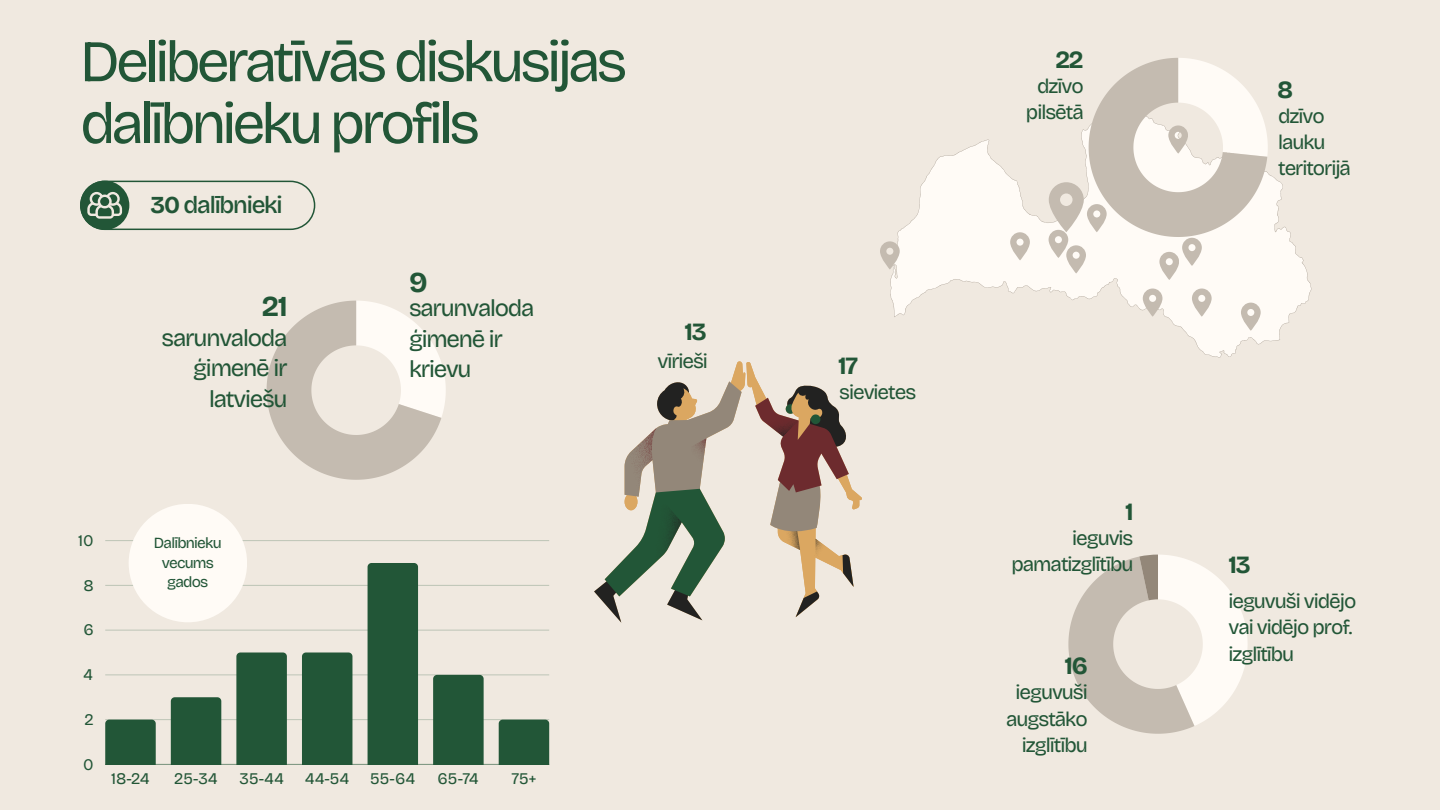
<style>
.page{position:relative;width:1440px;height:810px;background:#f0e9e0}
.page>*{position:absolute;margin:0;border:0;box-sizing:border-box;transform-origin:0 0}
.t1{font:58.9px/61.8px "Bricolage Grotesque";letter-spacing:-.07em;color:#225637}
.t2{font:700 28.9px "Bricolage Grotesque";color:#225637}
.t3{font:700 28.8px "Bricolage Grotesque";color:#225637}
.t4{font:700 24.8px "Bricolage Grotesque";letter-spacing:-.05em;color:#225637}
.t5{font:500 24.4px "Bricolage Grotesque";letter-spacing:-.05em;color:#225637}
.t6{font:24.1px/30.6px "Bricolage Grotesque";letter-spacing:-.05em;color:#225637;text-align:right}
.t7{font:24px/30.5px "Bricolage Grotesque";letter-spacing:-.05em;color:#225637}
.t8{font:20.7px/26.2px "Bricolage Grotesque";letter-spacing:-.05em;color:#225637}
.t9{font:16.2px "Bricolage Grotesque";color:#225637}
.t10{font:15.5px/19.5px "Bricolage Grotesque";letter-spacing:-.05em;color:#225637;text-align:center}
.s1{font-weight:700}
</style>
<div class="page">
<svg style="left:890px;top:139px;width:421px;height:218px"></svg>
<svg style="left:1192px;top:289px;width:19px;height:28px"></svg>
<svg style="left:1241px;top:303px;width:19px;height:28px"></svg>
<svg style="left:880px;top:241px;width:20px;height:29px"></svg>
<svg style="left:1010px;top:232px;width:20px;height:28px"></svg>
<svg style="left:1143px;top:289px;width:19px;height:28px"></svg>
<svg style="left:1049px;top:58px;width:219px;height:222px"></svg>
<svg style="left:267px;top:301px;width:179px;height:179px"></svg>
<svg style="left:1068px;top:555px;width:180px;height:179px"></svg>
<hr style="left:105px;top:764px;width:444px;height:1px;background:#225637;opacity:.6">
<hr style="left:105px;top:719px;width:444px;height:1px;background:#225637;opacity:.25">
<hr style="left:105px;top:675px;width:444px;height:1px;background:#dcdbd0">
<hr style="left:105px;top:630px;width:444px;height:1px;background:#cfd1c5">
<hr style="left:105px;top:585px;width:444px;height:1px;background:#c2c8ba">
<hr style="left:105px;top:541px;width:444px;height:1px;background:#eae4db">
<div style="left:105px;top:720px;width:51px;height:44px;background:#225637"></div>
<div style="left:171px;top:697px;width:50px;height:67px;background:#225637"></div>
<div style="left:236px;top:653px;width:51px;height:111px;background:#225637"></div>
<div style="left:302px;top:653px;width:50px;height:111px;background:#225637"></div>
<div style="left:368px;top:563px;width:50px;height:201px;background:#225637"></div>
<div style="left:433px;top:675px;width:51px;height:89px;background:#225637"></div>
<div style="left:499px;top:720px;width:50px;height:44px;background:#225637"></div>
<div style="left:129px;top:504px;width:118px;height:118px;background:#fffbf6;border-radius:50%"></div>
<svg style="left:594px;top:361px;width:268px;height:262px"></svg>
<svg style="left:80px;top:181px;width:235px;height:49px"></svg>
<p class="t1" style="left:80px;top:31px;width:549px">Deliberatīvās diskusijas dalībnieku profils</p>
<p class="t5" style="left:151px;top:190px;width:134px"><span class="s1">30</span> dalībnieki</p>
<h4 class="t2" style="left:262px;top:290px;width:27px">21</h4>
<p class="t6" style="left:162px;top:322px;width:127px">sarunvaloda ģimenē ir latviešu</p>
<p class="t3" style="left:409px;top:266px;width:20px">9</p>
<p class="t7" style="left:409px;top:293px;width:127px">sarunvaloda ģimenē ir krievu</p>
<p class="t4" style="left:685px;top:317px;width:24px">13</p>
<h2 class="t8" style="left:657px;top:348px;width:52px">vīrieši</h2>
<p class="t9" style="left:78px;top:531px;width:17px">10</p>
<h1 class="t10" style="left:154px;top:533px;width:69px">Dalībnieku vecums gados</h1>
<p class="t9" style="left:83px;top:576px;width:12px">8</p>
<p class="t9" style="left:83px;top:620px;width:12px">6</p>
<p class="t9" style="left:84px;top:665px;width:11px">4</p>
<p class="t9" style="left:84px;top:710px;width:11px">2</p>
<p class="t9" style="left:83px;top:755px;width:12px">0</p>
<p class="t9" style="left:111px;top:769px;width:40px">18-24</p>
<p class="t9" style="left:174px;top:769px;width:45px">25-34</p>
<p class="t9" style="left:239px;top:769px;width:46px">35-44</p>
<p class="t9" style="left:305px;top:769px;width:45px">44-54</p>
<p class="t9" style="left:370px;top:769px;width:46px">55-64</p>
<p class="t9" style="left:438px;top:769px;width:42px">65-74</p>
<p class="t9" style="left:511px;top:769px;width:27px">75+</p>
<h4 class="t4" style="left:1055px;top:45px;width:30px">22</h4>
<p class="t8" style="left:1026px;top:73px;width:59px;text-align:center">dzīvo pilsētā</p>
<p class="t4" style="left:838px;top:351px;width:21px">17</p>
<p class="t8" style="left:839px;top:379px;width:78px">sievietes</p>
<p class="t4" style="left:1125px;top:497px;width:10px">1</p>
<p class="t8" style="left:1011px;top:525px;width:124px;text-align:right">ieguvis pamatizglītību</p>
<p class="t4" style="left:1064px;top:651px;width:25px">16</p>
<p class="t8" style="left:1006px;top:679px;width:83px;text-align:right">ieguvuši augstāko izglītību</p>
<p class="t4" style="left:1277px;top:75px;width:18px">8</p>
<p class="t8" style="left:1278px;top:103px;width:74px">dzīvo lauku teritorijā</p>
<p class="t4" style="left:1228px;top:549px;width:24px">13</p>
<p class="t8" style="left:1228px;top:588px;width:129px">ieguvuši vidējo vai vidējo prof. izglītību</p>
</div>
